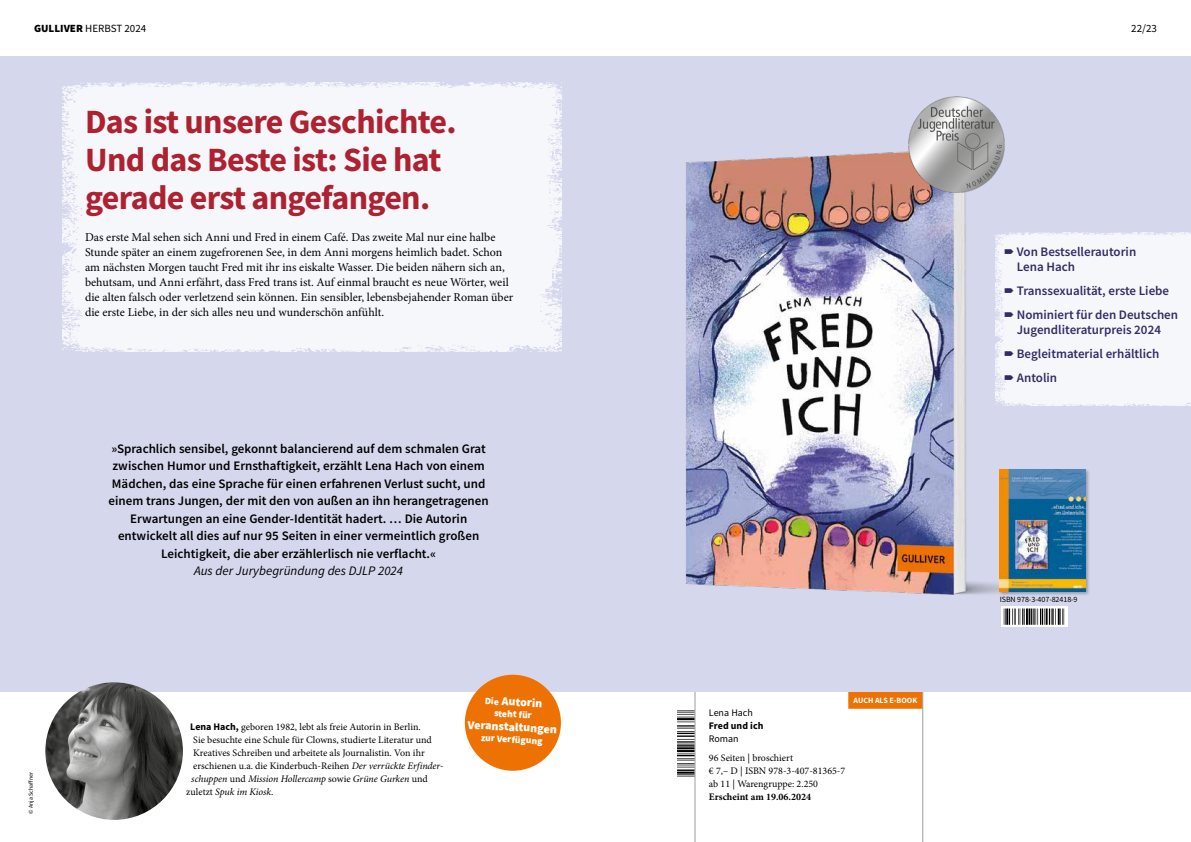
<style>
.page{position:relative;width:1191px;height:842px;background:#fff}
.page>*{position:absolute;margin:0;border:0;box-sizing:border-box;transform-origin:0 0}
.t1{font:700 34px/38px "Source Sans Pro";letter-spacing:-.02em;color:#ae2130}
.t2{font:600 13px/17.5px "Source Sans Pro";color:#000;text-align:center}
.t3{font:600 13px/24px "Source Sans Pro";color:#302c67}
.t4{font:italic 13px "Source Sans Pro";color:#000}
.t5{font:12px/15px "Minion Pro";color:#000}
.t6{font:900 12px "Source Sans Pro";color:#fff}
.t7{font:11px "Source Sans Pro";color:#000}
.t8{font:10px/13px "Minion Pro";color:#000}
.t9{font:italic 10px "Minion Pro";letter-spacing:-.01em;color:#000}
.t10{font:700 10px "Minion Pro";color:#000}
.t11{font:10px "Source Sans Pro";color:#000}
.t12{font:700 10px "Source Sans Pro";color:#000}
.t13{font:900 9.7px "Source Sans Pro";color:#fff}
.t14{font:8px "Source Sans Pro";letter-spacing:-.01em;color:#000}
.t15{font:700 8px "Source Sans Pro";color:#fff}
.t16{font:6px "Source Sans Pro";color:#000}
.s1{font-weight:900}
.s2{font-family:"Source Sans Pro";font-weight:700}
.s3{font-style:italic}
.s4{font-style:normal}
.s5{font-size:9.7px}
</style>
<div class="page">
<svg style="left:677px;top:692px;width:246px;height:150px"></svg>
<div style="left:0;top:57px;width:1191px;height:635px;background:#d5d8ec"></div>
<div style="left:62px;top:82px;width:499px;height:269px;background:#f6f7fb"></div>
<div style="left:1055px;top:232px;width:136px;height:173px;background:#f6f7fb"></div>
<img style="left:685px;top:151px;width:370px;height:444px">
<img style="left:906px;top:96px;width:100px;height:99px">
<div style="left:465px;top:675px;width:96px;height:96px;background:#ee7203;border-radius:50%"></div>
<img style="left:45px;top:682px;width:138px;height:138px;border-radius:69px">
<div style="left:1001px;top:606px;width:66px;height:21px;background:#fff"></div>
<svg style="left:1003px;top:608px;width:61px;height:17px"></svg>
<div style="left:998px;top:469px;width:92px;height:127px;background:#000;opacity:.3"></div>
<img style="left:999px;top:470px;width:86px;height:121px">
<svg style="left:1004px;top:250px;width:9px;height:4px"></svg>
<svg style="left:1004px;top:289px;width:9px;height:4px"></svg>
<svg style="left:1004px;top:313px;width:9px;height:4px"></svg>
<svg style="left:1004px;top:352px;width:9px;height:4px"></svg>
<svg style="left:1004px;top:376px;width:9px;height:4px"></svg>
<p class="t7" style="left:34px;top:22px;width:114px"><span class="s1">GULLIVER</span> HERBST 2024</p>
<h1 class="t1" style="left:85px;top:102px;width:373px">Das ist unsere Geschichte.<br>Und das Beste ist: Sie hat gerade erst angefangen.</h1>
<p class="t5" style="left:85px;top:230px;width:430px">Das erste Mal sehen sich Anni und Fred in einem Café. Das zweite Mal nur eine halbe Stunde später an einem zugefrorenen See, in dem Anni morgens heimlich badet. Schon am nächsten Morgen taucht Fred mit ihr ins eiskalte Wasser. Die beiden nähern sich an, behutsam, und Anni erfährt, dass Fred trans ist. Auf einmal braucht es neue Wörter, weil die alten falsch oder verletzend sein können. Ein sensibler, lebensbejahender Roman über die erste Liebe, in der sich alles neu und wunderschön anfühlt.</p>
<p class="t16" style="left:27px;top:814px;width:43px;rotate:-90deg">© Anja Schaffner</p>
<p class="t2" style="left:109px;top:439px;width:382px">»Sprachlich sensibel, gekonnt balancierend auf dem schmalen Grat zwischen Humor und Ernsthaftigkeit, erzählt Lena Hach von einem Mädchen, das eine Sprache für einen erfahrenen Verlust sucht, und einem trans Jungen, der mit den von außen an ihn herangetragenen Erwartungen an eine Gender-Identität hadert. … Die Autorin entwickelt all dies auf nur 95 Seiten in einer vermeintlich großen Leichtigkeit, die aber erzählerlisch nie verflacht.«</p>
<p class="t4" style="left:194px;top:562px;width:210px">Aus der Jurybegründung des DJLP 2024</p>
<p class="t8" style="left:190px;top:721px;width:232px"><span class="s2">Lena Hach,</span> geboren 1982, lebt als freie Autorin in Berlin.</p>
<p class="t8" style="left:193px;top:734px;width:240px">Sie besuchte eine Schule für Clowns, studierte Literatur und</p>
<p class="t8" style="left:193px;top:747px;width:233px">Kreatives Schreiben und arbeitete als Journalistin. Von ihr</p>
<p class="t8" style="left:193px;top:760px;width:252px">erschienen u.a. die Kinderbuch-Reihen <span class="s3">Der verrückte Erfinder-</span></p>
<p class="t9" style="left:191px;top:773px;width:238px">schuppen <span class="s4">und</span> Mission Hollercamp <span class="s4">sowie</span> Grüne Gurken <span class="s4">und</span></p>
<p class="t9" style="left:186px;top:786px;width:89px"><span class="s4">zuletzt</span> Spuk im Kiosk<span class="s4">.</span></p>
<p class="t6" style="left:485px;top:692px;width:59px;rotate:3deg"><span class="s5">Die</span> Autorin</p>
<p class="t13" style="left:494px;top:706px;width:39px;rotate:3deg">steht für</p>
<p class="t6" style="left:468px;top:716px;width:91px;rotate:3deg">Veranstaltungen</p>
<p class="t13" style="left:481px;top:731px;width:63px;rotate:3deg">zur Verfügung</p>
<p class="t7" style="left:1131px;top:22px;width:27px">22/23</p>
<p class="t3" style="left:1016px;top:244px;width:121px;line-height:15px">Von Bestsellerautorin<br>Lena Hach</p>
<p class="t3" style="left:1016px;top:279px;width:163px">Transsexualität, erste Liebe<br>Nominiert für den Deutschen</p>
<p class="t3" style="left:1016px;top:318px;width:146px;text-align:justify">Jugendliteraturpreis 2024<br>Begleitmaterial erhältlich Antolin</p>
<p class="t11" style="left:709px;top:706px;width:45px">Lena Hach</p>
<p class="t12" style="left:709px;top:719px;width:56px">Fred und ich</p>
<p class="t11" style="left:709px;top:732px;width:31px">Roman</p>
<p class="t8" style="left:709px;top:752px;width:138px">96 Seiten | broschiert<br>€ 7,– D | ISBN 978-3-407-81365-7 ab 11 | Warengruppe: 2.250</p>
<p class="t10" style="left:709px;top:790px;width:104px">Erscheint am 19.06.2024</p>
<p class="t15" style="left:853px;top:695px;width:65px">AUCH ALS E-BOOK</p>
<p class="t14" style="left:999px;top:594px;width:79px">ISBN 978-3-407-82418-9</p>
</div>
